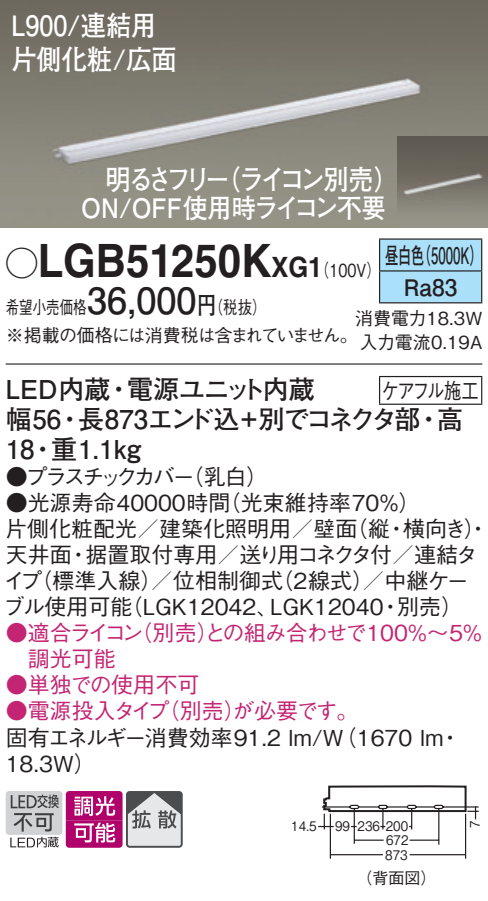
<style>
.page{position:relative;width:488px;height:901px;background:#fff}
.page>*{position:absolute;margin:0;border:0;box-sizing:border-box;transform-origin:0 0}
.t1{font:700 46px "Helvetica LT Std";color:#231f20;scale:.91 1}
.t2{font:700 36px "Futo Go B101 Pro";color:#231f20}
.t3{font:700 28px/34px "Futo Go B101 Pro";letter-spacing:-.005em;color:#fff;scale:.9 1}
.t4{font:700 28px "Futo Go B101 Pro";letter-spacing:-.005em;color:#fff;scale:.89 1}
.t5{font:700 28px "Helvetica LT Std";color:#231f20;scale:.91 1}
.t6{font:700 26.8px "Futo Go B101 Pro";letter-spacing:-.005em;color:#fff;scale:.91 1}
.t7{font:700 26px/30px "Futo Go B101 Pro";letter-spacing:-.005em;color:#231f20}
.t8{font:700 26px "Futo Go B101 Pro";letter-spacing:-.095em;color:#231f20}
.t9{font:700 26px "Futo Go B101 Pro";letter-spacing:-.05em;color:#231f20}
.t10{font:700 22.8px/32px "Futo Go B101 Pro";color:#231f20;scale:.58 1}
.t11{font:500 22px/26px "Gothic BBB Pro";color:#231f20}
.t12{font:500 22px "Gothic BBB Pro";letter-spacing:-.03em;color:#c42573}
.t13{font:500 22px/26px "Gothic BBB Pro";color:#c42573}
.t14{font:500 22px/26px "Gothic BBB Pro";letter-spacing:-.05em;color:#c42573;text-align:center}
.t15{font:500 22px "Gothic BBB Pro";letter-spacing:-.165em;color:#231f20}
.t16{font:500 22px "Gothic BBB Pro";letter-spacing:-.055em;color:#c42573}
.t17{font:500 22px "Gothic BBB Pro";color:#231f20;scale:.79 1}
.t18{font:500 18px/28px "Gothic BBB Pro";letter-spacing:-.04em;color:#231f20;scale:.75 1}
.t19{font:500 18px/24px "Gothic BBB Pro";color:#231f20}
.t20{font:500 18px "Gothic BBB Pro";color:#231f20;scale:.8 1}
.t21{font:500 16px "Gothic BBB Pro";color:#231f20}
.t22{font:500 13.2px "Gothic BBB Pro";color:#231f20;scale:.9 1}
.s1{font-family:"Ford Classification 1";font-weight:400;font-size:32px}
.s2{font-family:"Futo Go B101 Pro";font-weight:700;font-size:24px}
.s3{font-size:46px}
.s4{font-family:"Helvetica LT Std";font-weight:700;font-size:28px}
</style>
<div class="page">
<img style="left:0;top:0;width:488px;height:227px">
<img style="left:397px;top:136px;width:91px;height:91px">
<div style="left:380px;top:240px;width:101px;height:62px;background:#aae0f9"></div>
<hr style="left:379px;top:238px;width:103px;height:2px;background:#231f20">
<hr style="left:379px;top:240px;width:1px;height:30px;background:#231f20">
<hr style="left:481px;top:240px;width:1px;height:30px;background:#231f20">
<hr style="left:379px;top:270px;width:103px;height:1px;background:#231f20">
<hr style="left:379px;top:271px;width:1px;height:31px;background:#231f20">
<hr style="left:481px;top:271px;width:1px;height:31px;background:#231f20">
<hr style="left:379px;top:302px;width:103px;height:1px;background:#231f20">
<hr style="left:6px;top:363px;width:476px;height:2px;background:#231f20">
<svg style="left:379px;top:377px;width:1px;height:26px"></svg>
<hr style="left:379px;top:376px;width:103px;height:1px;background:#231f20">
<svg style="left:481px;top:377px;width:1px;height:26px"></svg>
<hr style="left:379px;top:403px;width:103px;height:2px;background:#231f20">
<hr style="left:438px;top:808px;width:1px;height:36px;background:#231f20">
<hr style="left:330px;top:854px;width:53px;height:1px;background:#231f20">
<hr style="left:409px;top:854px;width:56px;height:1px;background:#231f20">
<svg style="left:409px;top:839px;width:29px;height:1px"></svg>
<svg style="left:355px;top:839px;width:28px;height:1px"></svg>
<hr style="left:329px;top:813px;width:2px;height:45px;background:#231f20">
<hr style="left:464px;top:813px;width:2px;height:45px;background:#231f20">
<hr style="left:353px;top:809px;width:2px;height:34px;background:#231f20">
<svg style="left:318px;top:785px;width:160px;height:44px"></svg>
<div style="left:6px;top:791px;width:56px;height:43px;background:#d1d2d4;border-radius:3px"></div>
<svg style="left:10px;top:794px;width:49px;height:53px"></svg>
<svg style="left:66px;top:791px;width:114px;height:56px"></svg>
<div style="left:126px;top:791px;width:57px;height:56px;border:2px solid #4b4c4d;border-radius:3px"></div>
<p class="t3" style="left:11px;top:5px;width:185px">L900/連結用片側化粧/広面</p>
<p class="t4" style="left:215px;top:157px;width:208px">（ライコン別売(</p>
<p class="t4" style="left:106px;top:157px;width:141px">明るさフリー</p>
<p class="t6" style="left:81px;top:186px;width:336px">ON/OFF使用時ライコン不要</p>
<h1 class="t1" style="left:6px;top:232px;width:260px"><span class="s1">A</span>LGB51250</h1>
<p class="t20" style="left:197px;top:293px;width:88px">（<span class="s2">円</span>税抜(</p>
<p class="t5" style="left:241px;top:250px;width:75px"><span class="s3">K</span>XG</p>
<p class="t10" style="left:417px;top:236px;width:115px">（5000 (K</p>
<p class="t10" style="left:403px;top:236px;width:94px;text-indent:-19px">昼白色<br>Ra83</p>
<p class="t19" style="left:355px;top:304px;width:129px">消費電力18.3W入力電流0.19A</p>
<p class="t20" style="left:308px;top:255px;width:92px">（<span class="s4">1</span> 100 (V</p>
<h2 class="t2" style="left:87px;top:272px;width:111px">36,000</h2>
<p class="t18" style="left:6px;top:291px;width:471px">希望小売価格<br>※掲載の価格には消費税は含まれていません。</p>
<p class="t7" style="left:6px;top:370px;width:106px">LED内蔵</p>
<p class="t9" style="left:127px;top:368px;width:189px">電源ユニット内蔵</p>
<p class="t7" style="left:106px;top:370px;width:27px">・</p>
<p class="t17" style="left:381px;top:373px;width:125px">ケアフル施工</p>
<p class="t7" style="left:51px;top:400px;width:91px;text-indent:-46px">幅56重1.1kg</p>
<p class="t8" style="left:78px;top:398px;width:344px">長873エンド込+別でコネクタ部</p>
<p class="t7" style="left:437px;top:400px;width:27px">高</p>
<p class="t7" style="left:57px;top:400px;width:27px">・</p>
<p class="t7" style="left:415px;top:400px;width:27px">・</p>
<p class="t7" style="left:6px;top:430px;width:30px">18</p>
<p class="t7" style="left:30px;top:430px;width:27px">・</p>
<p class="t11" style="left:182px;top:461px;width:88px">（乳白(</p>
<p class="t15" style="left:6px;top:459px;width:191px">●プラスチックカバー</p>
<p class="t11" style="left:219px;top:487px;width:203px">（光束維持率70％(</p>
<p class="t11" style="left:6px;top:487px;width:226px">●光源寿命40000時間</p>
<p class="t11" style="left:345px;top:513px;width:45px">（縦</p>
<p class="t11" style="left:403px;top:513px;width:88px">横向き・(</p>
<p class="t11" style="left:85px;top:513px;width:394px;text-indent:-80px">片側化粧配光／建築化照明用／壁面<br>据置取付専用／送り用コネクタ付／連結タ</p>
<p class="t11" style="left:385px;top:513px;width:23px">・</p>
<p class="t11" style="left:6px;top:539px;width:67px">天井面</p>
<p class="t11" style="left:67px;top:539px;width:23px">・</p>
<p class="t11" style="left:30px;top:565px;width:254px">（標準入線／）位相制御式</p>
<p class="t11" style="left:271px;top:565px;width:199px">（2線式／）中継ケー</p>
<p class="t11" style="left:4px;top:565px;width:40px">イプ</p>
<p class="t11" style="left:3px;top:591px;width:131px">ブル使用可能</p>
<p class="t11" style="left:121px;top:591px;width:159px">（LGK12042、</p>
<p class="t11" style="left:397px;top:591px;width:67px">別売(</p>
<p class="t11" style="left:270px;top:591px;width:115px">LGK12040</p>
<p class="t11" style="left:379px;top:591px;width:23px">・</p>
<p class="t12" style="left:131px;top:615px;width:354px">（別売との組み合わせで100％~5％</p>
<p class="t12" style="left:197px;top:615px;width:23px">）</p>
<p class="t14" style="left:6px;top:617px;width:139px">●適合ライコン調光可能</p>
<p class="t13" style="left:158px;top:669px;width:202px;text-indent:-152px">●単独での使用不可<br>（別売が必要です。</p>
<p class="t12" style="left:224px;top:693px;width:23px">）</p>
<p class="t16" style="left:6px;top:693px;width:165px">●電源投入タイプ</p>
<p class="t11" style="left:6px;top:721px;width:439px">固有エネルギー消費効率91.2 lm （W/ 1670 lm<br>18.3W(</p>
<p class="t11" style="left:439px;top:721px;width:23px">・</p>
<p class="t22" style="left:291px;top:815px;width:30px">14.5</p>
<p class="t22" style="left:335px;top:815px;width:18px">99</p>
<p class="t22" style="left:357px;top:815px;width:58px">236 200</p>
<p class="t22" style="left:386px;top:829px;width:26px">672</p>
<p class="t22" style="left:385px;top:844px;width:26px">873</p>
<p class="t21" style="left:356px;top:865px;width:81px">（背面図(</p>
<p class="t22" style="left:464px;top:828px;width:10px;rotate:-90deg">7</p>
</div>
